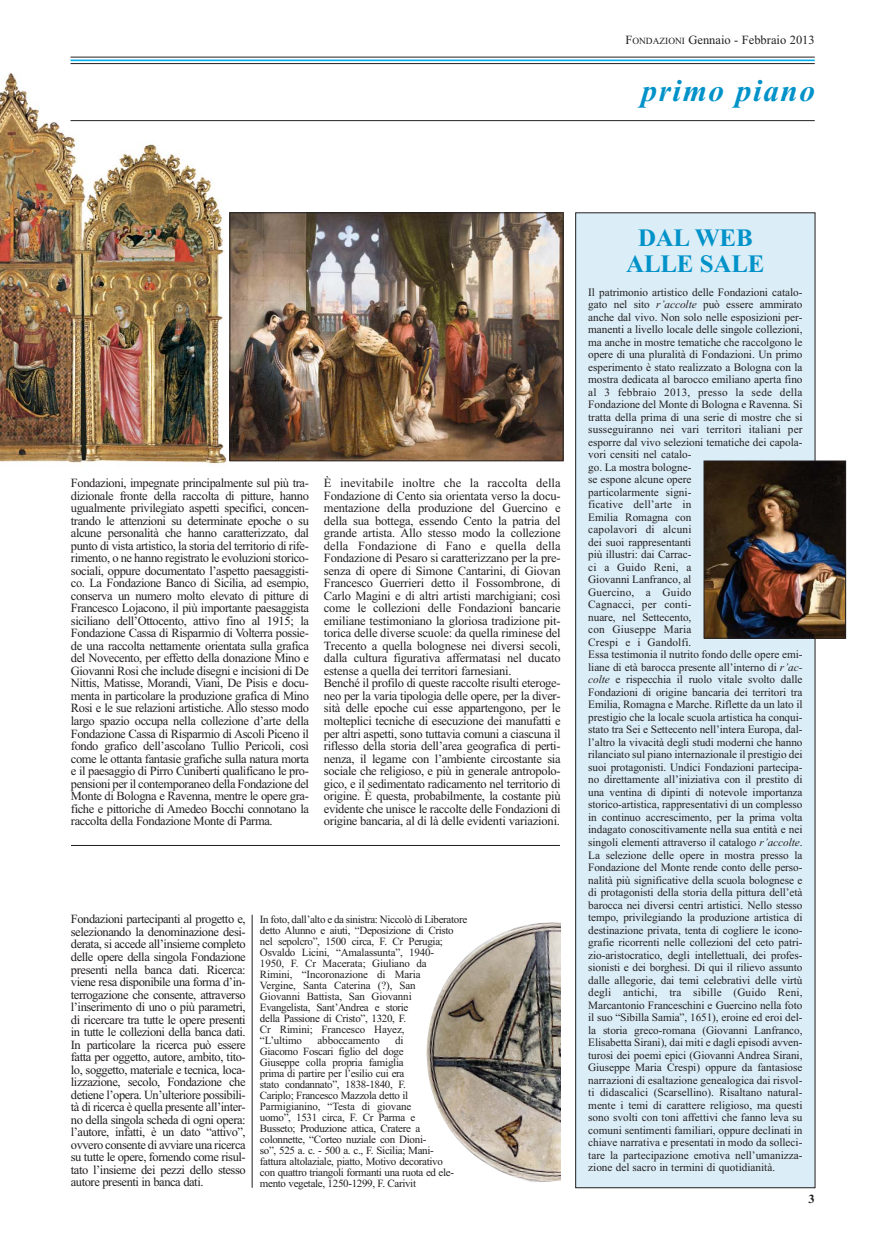
<style>
.page{position:relative;width:886px;height:1241px;background:#fff}
.page>*{position:absolute;margin:0;border:0;box-sizing:border-box;transform-origin:0 0}
.t1{font:italic 700 31.25px "Times New Roman";letter-spacing:.05em;color:#0092c8}
.t2{font:700 25px/26.2px "Times New Roman";letter-spacing:-.01em;color:#0092c8;text-align:center}
.t3{font:12.5px/12.5px "Times New Roman";letter-spacing:-.015em;color:#231f20;text-align:justify}
.t4{font:700 12.5px "Times New Roman";color:#231f20}
.t5{font:11.25px/12.5px "Times New Roman";letter-spacing:-.005em;color:#231f20}
.t6{font:11px/11px "Times New Roman";letter-spacing:-.03em;color:#231f20}
.t7{font:11px "Times New Roman";letter-spacing:-.01em;color:#231f20}
.s1{font-size:9.38px}
.s2{font-style:italic}
</style>
<div class="page">
<hr style="left:71px;top:60px;width:744px;height:1px;background:#00aeef">
<hr style="left:71px;top:57px;width:744px;height:1px;background:#231f20">
<hr style="left:71px;top:63px;width:744px;height:1px;background:#231f20">
<hr style="left:71px;top:120px;width:744px;height:1px;background:#231f20">
<img style="left:232px;top:215px;width:329px;height:244px">
<div style="left:230px;top:213px;width:333px;height:248px;border:1px solid #231f20"></div>
<img style="left:0;top:63px;width:227px;height:404px">
<hr style="left:0;top:845px;width:560px;height:1px;background:#231f20">
<div style="left:576px;top:213px;width:239px;height:974px;background:#dbedf7"></div>
<img style="left:706px;top:463px;width:138px;height:173px">
<div style="left:704px;top:461px;width:142px;height:177px;border:1px solid #231f20"></div>
<div style="left:0;top:841px;width:71px;height:18px;background:#fff"></div>
<img style="left:426px;top:922px;width:135px;height:260px">
<hr style="left:252px;top:914px;width:1px;height:273px;background:#231f20">
<p class="t3" style="left:625px;top:35px;width:191px">F<span class="s1">ONDAZIONI</span> Gennaio - Febbraio 2013</p>
<h1 class="t1" style="left:641px;top:71px;width:175px">primo piano</h1>
<p class="t3" style="left:71px;top:478px;width:240px">Fondazioni, impegnate principalmente sul più tra&shy;dizionale fronte della raccolta di pitture, hanno ugualmente privilegiato aspetti specifici, concen&shy;trando le attenzioni su determinate epoche o su alcune personalità che hanno caratterizzato, dal punto di vista artistico, la storia del territorio di rife&shy;rimento, o ne hanno registrato le evoluzioni storico&shy;sociali, oppure documentato l’aspetto paesaggisti&shy;co. La Fondazione Banco di Sicilia, ad esempio, conserva un numero molto elevato di pitture di Francesco Lojacono, il più importante paesaggista siciliano dell’Ottocento, attivo fino al 1915; la Fondazione Cassa di Risparmio di Volterra possie&shy;de una raccolta nettamente orientata sulla grafica del Novecento, per effetto della donazione Mino e Giovanni Rosi che include disegni e incisioni di De Nittis, Matisse, Morandi, Viani, De Pisis e docu&shy;menta in particolare la produzione grafica di Mino Rosi e le sue relazioni artistiche. Allo stesso modo largo spazio occupa nella collezione d’arte della Fondazione Cassa di Risparmio di Ascoli Piceno il fondo grafico dell’ascolano Tullio Pericoli, così come le ottanta fantasie grafiche sulla natura morta e il paesaggio di Pirro Cuniberti qualificano le pro&shy;pensioni per il contemporaneo della Fondazione del Monte di Bologna e Ravenna, mentre le opere gra&shy;fiche e pittoriche di Amedeo Bocchi connotano la raccolta della Fondazione Monte di Parma.</p>
<p class="t3" style="left:324px;top:478px;width:238px;text-align:left">È inevitabile inoltre che la raccolta della Fondazione di Cento sia orientata verso la docu&shy;mentazione della produzione del Guercino e della sua bottega, essendo Cento la patria del grande artista. Allo stesso modo la collezione della Fondazione di Fano e quella della Fondazione di Pesaro si caratterizzano per la pre&shy;senza di opere di Simone Cantarini, di Giovan Francesco Guerrieri detto il Fossombrone, di Carlo Magini e di altri artisti marchigiani; così come le collezioni delle Fondazioni bancarie emiliane testimoniano la gloriosa tradizione pit&shy;torica delle diverse scuole: da quella riminese del Trecento a quella bolognese nei diversi secoli, dalla cultura figurativa affermatasi nel ducato estense a quella dei territori farnesiani.<br>Benché il profilo di queste raccolte risulti eteroge&shy;neo per la varia tipologia delle opere, per la diver&shy;sità delle epoche cui esse appartengono, per le molteplici tecniche di esecuzione dei manufatti e per altri aspetti, sono tuttavia comuni a ciascuna il riflesso della storia dell’area geografica di perti&shy;nenza, il legame con l’ambiente circostante sia sociale che religioso, e più in generale antropolo&shy;gico, e il sedimentato radicamento nel territorio di origine. È questa, probabilmente, la costante più evidente che unisce le raccolte delle Fondazioni di origine bancaria, al di là delle evidenti variazioni.</p>
<p class="t3" style="left:71px;top:914px;width:176px">Fondazioni partecipanti al progetto e, selezionando la denominazione desi&shy;derata, si accede all’insieme completo delle opere della singola Fondazione presenti nella banca dati. Ricerca: viene resa disponibile una forma d’in&shy;terrogazione che consente, attraverso l’inserimento di uno o più parametri, di ricercare tra tutte le opere presenti in tutte le collezioni della banca dati.<br>In particolare la ricerca può essere fatta per oggetto, autore, ambito, tito&shy;lo, soggetto, materiale e tecnica, loca&shy;lizzazione, secolo, Fondazione che detiene l’opera. Un’ulte riore possibili&shy;tà di ricerca è quella presente all’inter&shy;no della singola scheda di ogni opera: l’autore, infatti, è un dato “attivo”, ovvero consente di avviare una ricerca su tutte le opere, fornendo come risul&shy;tato l’insieme dei pezzi dello stesso autore presenti in banca dati.</p>
<p class="t6" style="left:260px;top:914px;width:209px">In foto, dall’alto e da sinistra: Niccolò di Liberatore detto Alunno e aiuti, “Deposizione di Cristo nel sepolcro”, 1500 circa, F. Cr Perugia; Osvaldo Licini, “Amalassunta”, 1940-<br>1950, F. Cr Macerata; Giuliano da<br>Rimini, “Incoronazione di Maria<br>Vergine, Santa Caterina (?), San<br>Giovanni Battista, San Giovanni<br>Evangelista, Sant’Andrea e storie<br>della Passione di Cristo”, 1320, F.<br>Cr Rimini; Francesco Hayez,<br>“L’ultimo</p>
<p class="t6" style="left:260px;top:1035px;width:196px;text-indent:135px">di<br>Giacomo Foscari figlio del doge<br>Giuseppe colla propria famiglia<br>prima di partire per l’esilio cui era<br>stato condannato”, 1838-1840, F.<br>Cariplo; Francesco Mazzola detto il Parmigianino, “Testa di giovane<br>uomo”, 1531 circa, F. Cr Parma e<br>Busseto; Produzione attica, Cratere a colonnette, “Corteo nuziale con Dioni -<br>so”, 525 a. c. - 500 a. c., F. Sicilia; Mani - fattura altolaziale, piatto, Motivo decorativo con quattro triangoli formanti una ruota ed ele&shy;mento vegetale, 1250-1299, F. Carivit</p>
<p class="t7" style="left:317px;top:1036px;width:64px">abboccamento</p>
<h2 class="t2" style="left:626px;top:227px;width:140px">DAL WEB<br>ALLE SALE</h2>
<p class="t5" style="left:588px;top:286px;width:216px">Il patrimonio artistico delle Fondazioni catalo&shy;gato nel sito <span class="s2">r’accolte</span> può essere ammirato anche dal vivo. Non solo nelle esposizioni per&shy;manenti a livello locale delle singole collezioni, ma anche in mostre tematiche che raccolgono le opere di una pluralità di Fondazioni. Un primo esperimento è stato realizzato a Bologna con la mostra dedicata al barocco emiliano aperta fino al 3 febbraio 2013, presso la sede della Fondazione del Monte di Bologna e Ravenna. Si tratta della prima di una serie di mostre che si susseguiranno nei vari territori italiani per esporre dal vivo selezioni tematiche dei capola&shy;vori censiti nel catalo-<br>go. La mostra bologne-<br>se espone alcune opere<br>particolarmente signi-<br>ficative dell’arte in<br>Emilia Romagna con<br>capolavori di alcuni<br>dei suoi rappresentanti<br>più illustri: dai Carrac -<br>ci a Guido Reni, a<br>Giovanni Lan franco, al<br>Guerci no, a Guido<br>Cagnac ci, per conti-<br>nuare, nel Settecento,<br>con Giuseppe Maria<br>Crespi e i Gandolfi.<br>Essa testimonia il nutrito fondo delle opere emi&shy;liane di età barocca presente all’interno di <span class="s2">r’ac&shy;colte</span> e rispecchia il ruolo vitale svolto dalle Fonda zioni di origine bancaria dei territori tra Emilia, Romagna e Marche. Riflette da un lato il prestigio che la locale scuola artistica ha conqui&shy;stato tra Sei e Settecento nell’intera Europa, dal&shy;l’altro la vivacità degli studi moderni che hanno rilanciato sul piano internazionale il prestigio dei suoi protagonisti. Undici Fondazioni partecipa&shy;no direttamente all’iniziativa con il prestito di una ventina di dipinti di notevole importanza storico-artistica, rappresentativi di un complesso in continuo accrescimento, per la prima volta indagato conoscitivamente nella sua entità e nei singoli elementi attraverso il catalogo <span class="s2">r’accolte</span>.<br>La selezione delle opere in mostra presso la Fondazione del Monte rende conto delle perso&shy;nalità più significative della scuola bolognese e di protagonisti della storia della pittura dell’età barocca nei diversi centri artistici. Nello stesso tempo, privilegiando la produzione artistica di destinazione privata, tenta di cogliere le icono&shy;grafie ricorrenti nelle collezioni del ceto patri&shy;zio-aristocratico, degli intellettuali, dei profes&shy;sionisti e dei borghesi. Di qui il rilievo assunto dalle allegorie, dai temi celebrativi delle virtù degli antichi, tra sibille (Guido Reni, Marcantonio Franceschini e Guercino nella foto il suo “Sibilla Samia”, 1651), eroine ed eroi del - la storia greco-romana (Giovanni Lanfranco, Elisabetta Sirani), dai miti e dagli episodi avven&shy;turosi dei poemi epici (Giovanni Andrea Sirani, Giuseppe Maria Crespi) oppure da fantasiose narrazioni di esaltazione genealogica dai risvol&shy;ti didascalici (Scarsellino). Risaltano natural&shy;mente i temi di carattere religioso, ma questi sono svolti con toni affettivi che fanno leva su comuni sentimenti familiari, oppure declinati in chiave narrativa e presentati in modo da solleci&shy;tare la partecipazione emotiva nell’umanizza&shy;zione del sacro in termini di quotidianità.</p>
<p class="t4" style="left:808px;top:1194px;width:8px">3</p>
</div>
